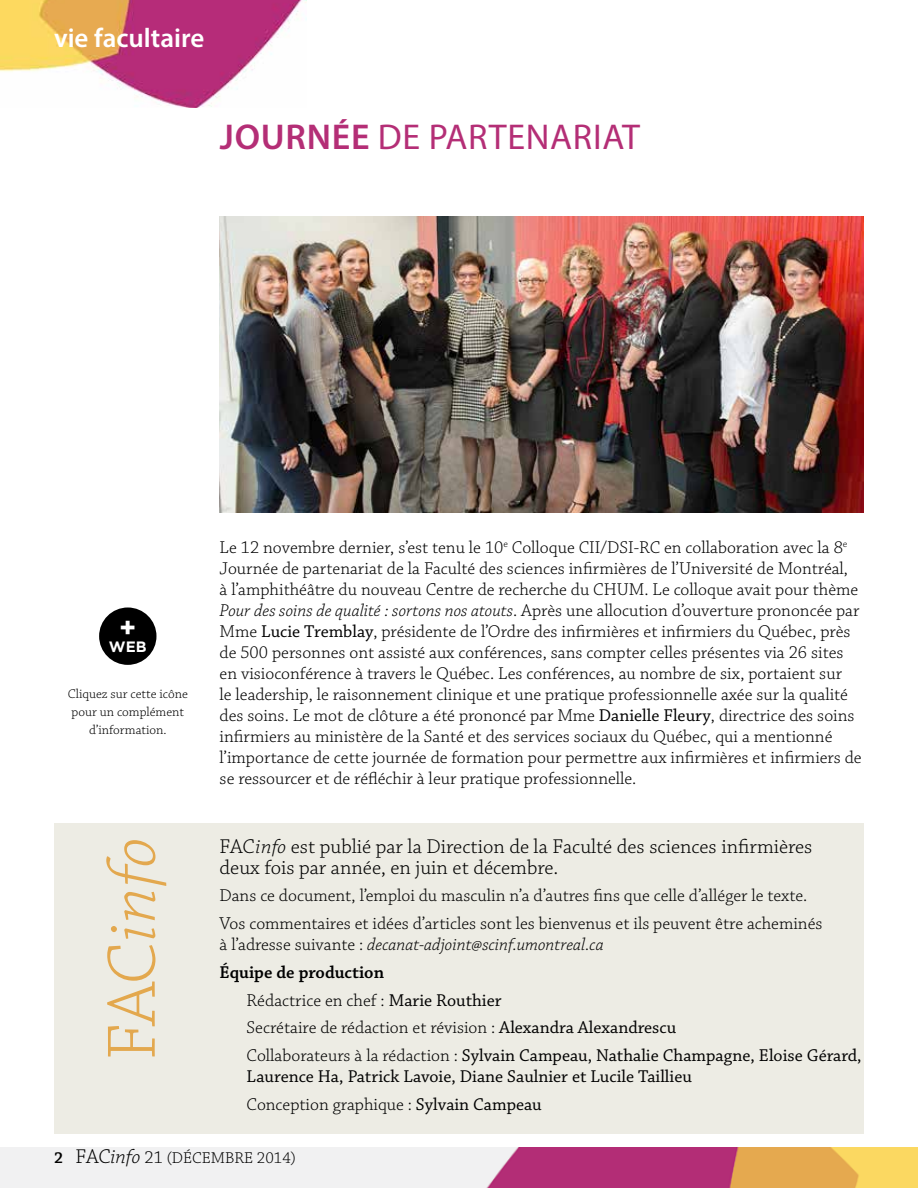
<style>
.page{position:relative;width:918px;height:1188px;background:#fff}
.page>*{position:absolute;margin:0;border:0;box-sizing:border-box;transform-origin:0 0}
.t1{font:italic 300 72px "Chaparral Pro";color:#e3a84e}
.t2{font:36px "Myriad Pro";letter-spacing:.02em;color:#b42e76}
.t3{font:600 27px "Myriad Pro";color:#fff}
.t4{font:700 27px "Gotham";color:#fff}
.t5{font:300 21px/21px "Chaparral Pro";color:#000}
.t6{font:300 18px/21px "Chaparral Pro";color:#000}
.t7{font:18px/27.8px "Chaparral Pro";color:#000}
.t8{font:italic 300 18px "Chaparral Pro";color:#000}
.t9{font:600 18px "Chaparral Pro";color:#000}
.t10{font:300 16.5px "Chaparral Pro";color:#000}
.t11{font:700 15px "Gotham";color:#fff}
.t12{font:300 13.5px/18px "Chaparral Pro";color:#000;text-align:center}
.s1{font-weight:600}
.s2{font-style:normal}
.s3{font-style:italic}
.s4{font-weight:400}
.s5{font-weight:300}
.s6{font-size:21px}
.s7{font-style:italic;font-size:21px}
.s8{font-size:18px}
</style>
<div class="page">
<img style="left:0;top:1148px;width:918px;height:40px">
<img style="left:0;top:0;width:307px;height:108px">
<img style="left:220px;top:216px;width:644px;height:297px">
<div style="left:54px;top:824px;width:810px;height:310px;background:#edece4"></div>
<div style="left:99px;top:608px;width:57px;height:57px;background:#000;border-radius:50%"></div>
<h3 class="t3" style="left:54px;top:21px;width:152px">vie facultaire</h3>
<h2 class="t2" style="left:220px;top:114px;width:422px"><span class="s1">Journée</span> DE PARTENARIAT</h2>
<h3 class="t4" style="left:119px;top:611px;width:19px">+</h3>
<p class="t11" style="left:109px;top:638px;width:39px">WEB</p>
<p class="t12" style="left:68px;top:686px;width:122px">Cliquez sur cette icône pour un complément d’information.</p>
<h1 class="t1" style="left:93px;top:1060px;width:225px;rotate:-90deg"><span class="s2">FAC</span>info</h1>
<p class="t6" style="left:220px;top:538px;width:644px">Le 12 novembre dernier, s’est tenu le 10<sup>e</sup> Colloque CII/DSI-RC en collaboration avec la 8<sup>e </sup>Journée de partenariat de la Faculté des sciences infirmières de l’Université de Montréal,<br>à l’amphithéâtre du nouveau Centre de recherche du CHUM. Le colloque avait pour thème <span class="s3">Pour des soins de qualité : sortons nos atouts</span>. Après une allocution d’ouverture prononcée par Mme <span class="s4">Lucie Tremblay</span>, présidente de l’Ordre des infirmières et infirmiers du Québec, près de 500 personnes ont assisté aux conférences, sans compter celles présentes via 26 sites en visioconférence à travers le Québec. Les conférences, au nombre de six, portaient sur<br>le leadership, le raisonnement clinique et une pratique professionnelle axée sur la qualité des soins. Le mot de clôture a été prononcé par Mme <span class="s4">Danielle Fleury</span>, directrice des soins infirmiers au ministère de la Santé et des services sociaux du Québec, qui a mentionné l’importance de cette journée de formation pour permettre aux infirmières et infirmiers de se ressourcer et de réfléchir à leur pratique professionnelle.</p>
<p class="t5" style="left:220px;top:836px;width:594px">FAC<span class="s3">info</span> est publié par la Direction de la Faculté des sciences infirmières deux fois par année, en juin et décembre.</p>
<p class="t6" style="left:220px;top:883px;width:604px;line-height:27.8px">Dans ce document, l’emploi du masculin n’a d’autres fins que celle d’alléger le texte.<br>Vos commentaires et idées d’articles sont les bienvenus et ils peuvent être acheminés</p>
<p class="t8" style="left:220px;top:935px;width:385px"><span class="s2">à l’adresse suivante :</span> decanat-adjoint@scinf.umontreal.ca</p>
<p class="t9" style="left:220px;top:962px;width:166px">Équipe de production</p>
<p class="t6" style="left:247px;top:990px;width:256px">Rédactrice en chef : <span class="s4">Marie Routhier</span></p>
<p class="t6" style="left:247px;top:1018px;width:431px">Secrétaire de rédaction et révision : <span class="s4">Alexandra Alexandrescu</span></p>
<p class="t7" style="left:247px;top:1042px;width:617px"><span class="s5">Collaborateurs à la rédaction :</span> Sylvain Campeau, Nathalie Champagne, Eloise Gérard,</p>
<p class="t7" style="left:247px;top:1063px;width:447px">Laurence Ha, Patrick Lavoie, Diane Saulnier et Lucile Taillieu<br><span class="s5">Conception graphique :</span> Sylvain Campeau</p>
<p class="t10" style="left:54px;top:1149px;width:243px"><span class="s1">2</span> <span class="s6">FAC</span><span class="s7">info</span> <span class="s8">21</span> (décembre 2014)</p>
</div>
